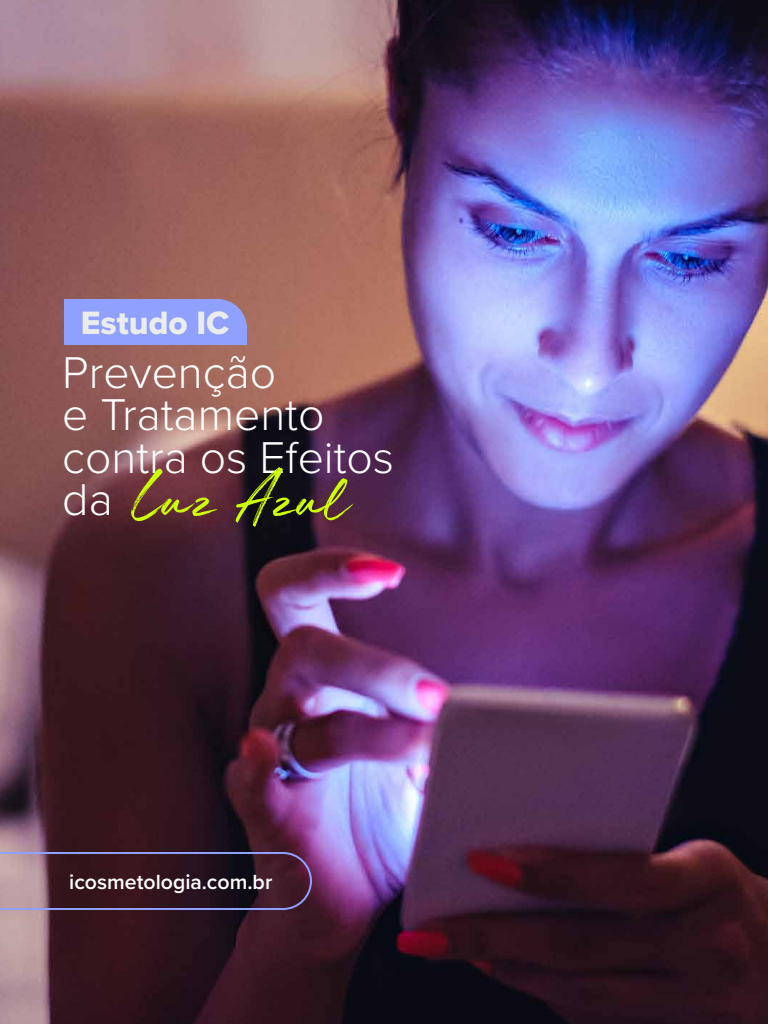
<style>
.page{position:relative;width:768px;height:1024px;background:#fff}
.page>*{position:absolute;margin:0;border:0;box-sizing:border-box;transform-origin:0 0}
.t1{font:67.3px "Divine Rhapsody Personal";color:#ceff00}
.t2{font:300 46.2px/42.1px "Proxima Nova";color:#fff}
.t3{font:33.5px "Proxima Nova Extrabld";color:#ebeded}
.t4{font:600 21.3px "Proxima Nova";color:#fff}
.s1{font-family:"Proxima Nova";font-weight:300;font-size:46.2px;color:#fff}
</style>
<div class="page">
<img style="left:0;top:0;width:768px;height:1024px">
<svg style="left:0;top:852px;width:312px;height:58px;background:#4b3141"></svg>
<div style="left:64px;top:299px;width:183px;height:46px;background:#8fa0fe"></div>
<p class="t3" style="left:81px;top:298px;width:150px">Estudo IC</p>
<p class="t2" style="left:62px;top:349px;width:333px">Prevenção<br>e Tratamento contra os Efeitos</p>
<h1 class="t1" style="left:62px;top:458px;width:283px"><span class="s1">da</span> Luz Azul</h1>
<p class="t4" style="left:69px;top:866px;width:205px">icosmetologia.com.br</p>
</div>
